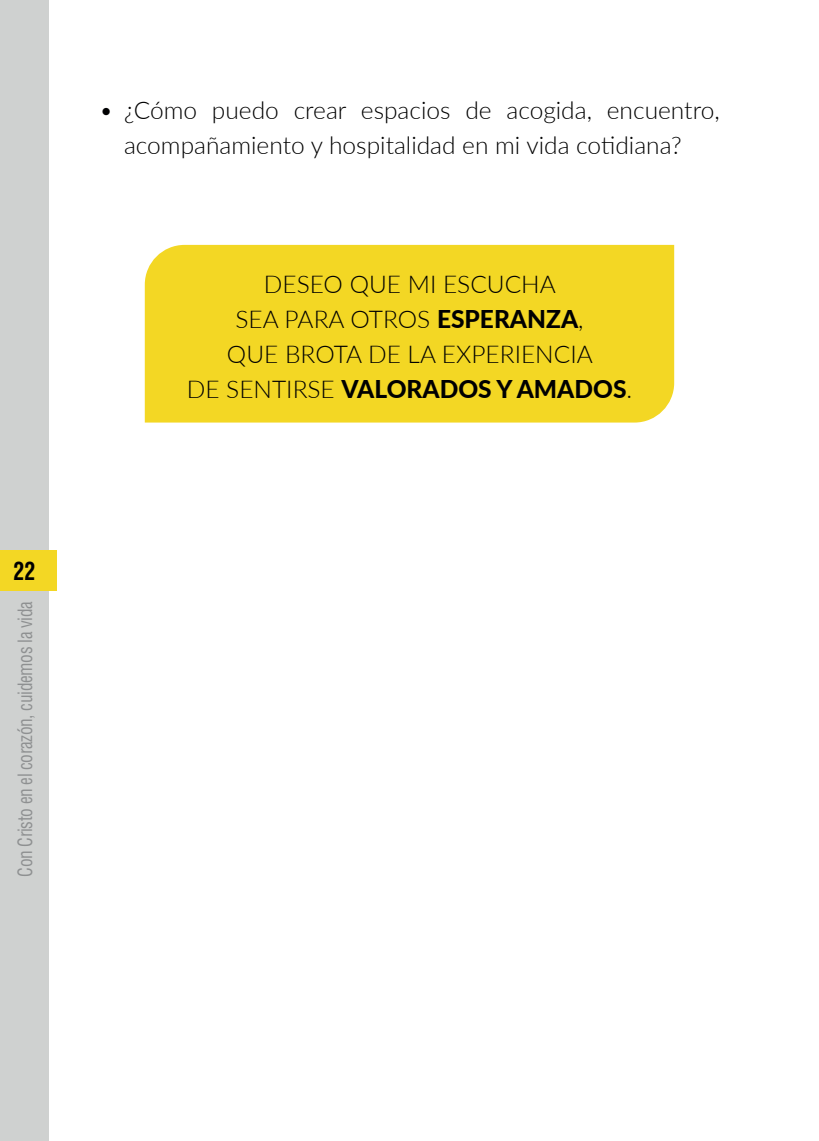
<style>
.page{position:relative;width:819px;height:1141px;background:#fff}
.page>*{position:absolute;margin:0;border:0;box-sizing:border-box;transform-origin:0 0}
.t1{font:300 24.5px/35px "Lato";color:#000001;text-align:center}
.t2{font:700 condensed 24.5px "Helvetica CE";color:#000001;scale:.9 1}
.t3{font:condensed 19.25px "Helvetica CE";letter-spacing:-.02em;color:#8e9091;scale:.9 1}
.s1{font-weight:800}
</style>
<div class="page">
<div style="left:0;top:0;width:49px;height:1141px;background:#cfd1d0"></div>
<div style="left:0;top:550px;width:57px;height:41px;background:#f3d724"></div>
<div style="left:145px;top:245px;width:529px;height:178px;background:#f3d724"></div>
<p class="t2" style="left:13px;top:556px;width:26px">22</p>
<p class="t3" style="left:13px;top:877px;width:308px;rotate:-90deg">Con Cristo en el corazón, cuidemos la vida</p>
<p class="t1" style="left:99px;top:92px;width:622px">• ¿Cómo puedo crear espacios de acogida, encuentro, acompañamiento y hospitalidad en mi vida cotidiana?</p>
<p class="t1" style="left:187px;top:265px;width:447px">DESEO QUE MI ESCUCHA<br>SEA PARA OTROS <span class="s1">ESPERANZA</span>,<br>QUE BROTA DE LA EXPERIENCIA<br>DE SENTIRSE <span class="s1">VALORADOS Y AMADOS</span>.</p>
</div>
